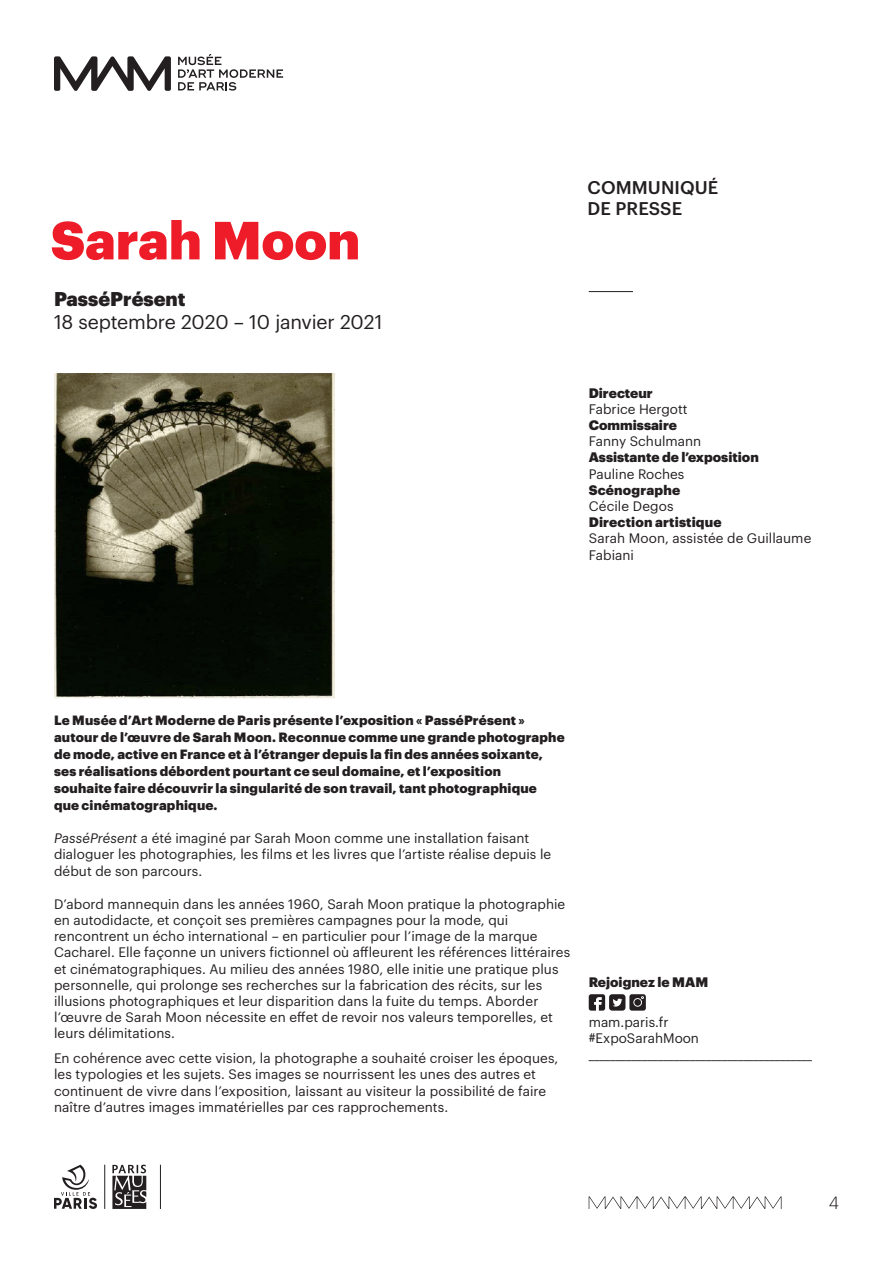
<style>
.page{position:relative;width:893px;height:1263px;background:#fff}
.page>*{position:absolute;margin:0;border:0;box-sizing:border-box;transform-origin:0 0}
.Titre_de_page{font:900 52.5px "Graphik";color:#ee1c28}
.Période_EXPOSITION{font:19.5px "Graphik";letter-spacing:-.01em;color:#231f20}
.Nom_Spectacle{font:900 19.5px "Graphik";color:#231f20}
.GRAND_TITRE_COLONNE{font:500 18px "Graphik";letter-spacing:.005em;color:#231f20}
.t1{font:300 17.25px "Graphik";color:#231f20}
.TEXTE_COURANT___DP_M{font:13.5px/16.2px "Graphik";letter-spacing:.005em;color:#231f20}
.TEXTE_COURANT___INFO{font:13.5px/16.2px "Graphik";color:#231f20}
.TITRE___INFOS{font:900 13.5px "Graphik";color:#231f20}
.TEXTE_COURANT___DP_M-2{font:900 13.5px/16.2px "Graphik";letter-spacing:.015em;color:#231f20}
.TEXTE_COURANT___DP_M-3{font:900 13.2px "Graphik";letter-spacing:.015em;color:#231f20}
.s1{font-weight:400}
.s2{font-style:italic}
</style>
<div class="page">
<svg style="left:54px;top:56px;width:117px;height:35px"></svg>
<svg style="left:178px;top:54px;width:105px;height:37px"></svg>
<svg style="left:589px;top:1196px;width:192px;height:13px"></svg>
<svg style="left:589px;top:994px;width:57px;height:17px"></svg>
<div style="left:634px;top:999px;width:7px;height:7px;background:#231f20;border-radius:50%"></div>
<hr style="left:589px;top:291px;width:44px;height:1px;background:#231f20">
<svg style="left:112px;top:1165px;width:34px;height:44px"></svg>
<svg style="left:54px;top:1165px;width:43px;height:44px"></svg>
<hr style="left:160px;top:1165px;width:1px;height:44px;background:#231f20">
<hr style="left:104px;top:1165px;width:1px;height:44px;background:#231f20">
<img style="left:54px;top:373px;width:280px;height:325px">
<p class="Titre_de_page" style="left:51px;top:199px;width:311px">Sarah Moon</p>
<p class="Nom_Spectacle" style="left:54px;top:283px;width:133px">PasséPrésent</p>
<p class="Période_EXPOSITION" style="left:54px;top:307px;width:330px">18 septembre 2020 – 10 janvier 2021</p>
<p class="GRAND_TITRE_COLONNE" style="left:588px;top:173px;width:132px">COMMUNIQUÉ</p>
<p class="GRAND_TITRE_COLONNE" style="left:588px;top:195px;width:96px">DE PRESSE</p>
<p class="TITRE___INFOS" style="left:589px;top:382px;width:66px">Directeur</p>
<p class="TEXTE_COURANT___INFO" style="left:589px;top:400px;width:100px">Fabrice Hergott</p>
<p class="TITRE___INFOS" style="left:589px;top:414px;width:90px">Commissaire</p>
<p class="TEXTE_COURANT___INFO" style="left:589px;top:432px;width:114px">Fanny Schulmann</p>
<p class="TITRE___INFOS" style="left:589px;top:447px;width:172px">Assistante de l’exposition</p>
<p class="TEXTE_COURANT___INFO" style="left:589px;top:464px;width:97px">Pauline Roches</p>
<p class="TEXTE_COURANT___DP_M-2" style="left:589px;top:480px;width:93px">Scénographe<br><span class="s1">Cécile Degos</span></p>
<p class="TEXTE_COURANT___DP_M-2" style="left:589px;top:513px;width:134px">Direction artistique</p>
<p class="TEXTE_COURANT___DP_M" style="left:589px;top:529px;width:224px">Sarah Moon, assistée de Guillaume<br>Fabiani</p>
<p class="TEXTE_COURANT___DP_M-3" style="left:54px;top:710px;width:472px">Le Musée d’Art Moderne de Paris présente l’exposition « PasséPrésent »</p>
<p class="TEXTE_COURANT___DP_M-3" style="left:54px;top:727px;width:512px">autour de l’œuvre de Sarah Moon. Reconnue comme une grande photographe</p>
<p class="TEXTE_COURANT___DP_M-3" style="left:54px;top:744px;width:490px">de mode, active en France et à l’étranger depuis la fin des années soixante,</p>
<p class="TEXTE_COURANT___DP_M-3" style="left:54px;top:761px;width:449px">ses réalisations débordent pourtant ce seul domaine, et l’exposition</p>
<p class="TEXTE_COURANT___DP_M-3" style="left:54px;top:778px;width:484px">souhaite faire découvrir la singularité de son travail, tant photographique</p>
<p class="TEXTE_COURANT___DP_M-3" style="left:54px;top:795px;width:165px">que cinématographique.</p>
<p class="TEXTE_COURANT___DP_M" style="left:54px;top:829px;width:499px"><span class="s2">PasséPrésent</span> a été imaginé par Sarah Moon comme une installation faisant dialoguer les photographies, les films et les livres que l’artiste réalise depuis le début de son parcours.</p>
<p class="TEXTE_COURANT___DP_M" style="left:54px;top:895px;width:518px">D’abord mannequin dans les années 1960, Sarah Moon pratique la photographie en autodidacte, et conçoit ses premières campagnes pour la mode, qui rencontrent un écho international – en particulier pour l’image de la marque Cacharel. Elle façonne un univers fictionnel où affleurent les références littéraires et cinématographiques. Au milieu des années 1980, elle initie une pratique plus personnelle, qui prolonge ses recherches sur la fabrication des récits, sur les illusions photographiques et leur disparition dans la fuite du temps. Aborder l’œuvre de Sarah Moon nécessite en effet de revoir nos valeurs temporelles, et leurs délimitations.</p>
<p class="TEXTE_COURANT___DP_M" style="left:54px;top:1049px;width:506px">En cohérence avec cette vision, la photographe a souhaité croiser les époques, les typologies et les sujets. Ses images se nourrissent les unes des autres et continuent de vivre dans l’exposition, laissant au visiteur la possibilité de faire naître d’autres images immatérielles par ces rapprochements.</p>
<p class="TITRE___INFOS" style="left:589px;top:972px;width:121px">Rejoignez le MAM</p>
<p class="TEXTE_COURANT___INFO" style="left:589px;top:1013px;width:81px">mam.paris.fr</p>
<p class="TEXTE_COURANT___INFO" style="left:589px;top:1029px;width:225px">#ExpoSarahMoon __________________________________________</p>
<p class="t1" style="left:829px;top:1190px;width:12px">4</p>
</div>
